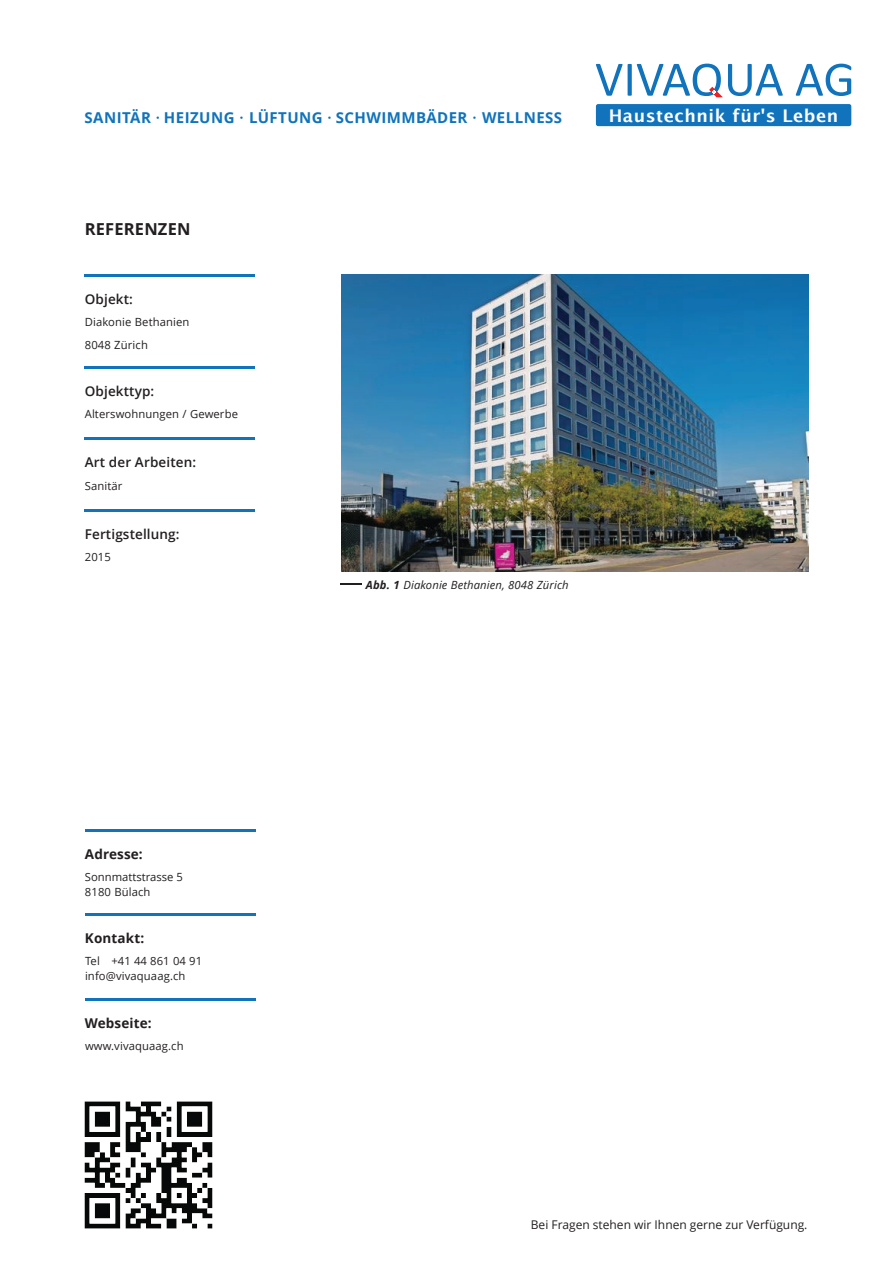
<style>
.page{position:relative;width:894px;height:1264px;background:#fff}
.page>*{position:absolute;margin:0;border:0;box-sizing:border-box;transform-origin:0 0}
.t1{font:700 17.55px "Lucida Grande";letter-spacing:.03em;color:#fff}
.t2{font:700 16.5px "Open Sans";letter-spacing:.01em;color:#231f20}
.t3{font:700 15px "Open Sans";letter-spacing:.03em;color:#1073bb}
.t4{font:600 13.5px "Open Sans";letter-spacing:.01em;color:#231f20}
.t5{font:700 13.5px "Open Sans";letter-spacing:.01em;color:#231f20}
.t6{font:12px "Open Sans";color:#231f20}
.t7{font:11.25px/15px "Open Sans";letter-spacing:.01em;color:#231f20}
.t8{font:italic 11.25px "Open Sans";letter-spacing:.01em;color:#231f20}
.s1{font-family:"Adobe Caslon Pro"}
.s2{font-weight:700}
</style>
<div class="page">
<hr style="left:85px;top:913px;width:170px;height:2px;background:#1073bb">
<hr style="left:85px;top:998px;width:170px;height:2px;background:#1073bb">
<hr style="left:85px;top:829px;width:170px;height:2px;background:#1073bb">
<hr style="left:85px;top:274px;width:170px;height:3px;background:#1073bb">
<hr style="left:85px;top:366px;width:170px;height:2px;background:#1073bb">
<hr style="left:85px;top:438px;width:170px;height:2px;background:#1073bb">
<hr style="left:85px;top:509px;width:170px;height:2px;background:#1073bb">
<hr style="left:340px;top:583px;width:22px;height:2px;background:#231f20">
<div style="left:595px;top:104px;width:256px;height:22px;background:#1073bb;border-radius:2px"></div>
<svg style="left:795px;top:64px;width:56px;height:32px"></svg>
<svg style="left:596px;top:64px;width:186px;height:33px"></svg>
<img style="left:84px;top:1101px;width:129px;height:128px">
<img style="left:341px;top:274px;width:466px;height:298px">
<h3 class="t3" style="left:84px;top:111px;width:479px">SANITÄR <span class="s1">∙</span> HEIZUNG <span class="s1">∙</span> LÜFTUNG <span class="s1">∙</span> SCHWIMMBÄDER <span class="s1">∙</span> WELLNESS</h3>
<h2 class="t2" style="left:85px;top:223px;width:107px">REFERENZEN</h2>
<p class="t4" style="left:85px;top:294px;width:50px">Objekt:</p>
<p class="t7" style="left:85px;top:312px;width:106px;line-height:22.5px">Diakonie Bethanien<br>8048 Zürich</p>
<p class="t4" style="left:85px;top:385px;width:71px">Objekttyp:</p>
<p class="t7" style="left:85px;top:408px;width:155px">Alterswohnungen / Gewerbe</p>
<p class="t4" style="left:85px;top:457px;width:113px">Art der Arbeiten:</p>
<p class="t7" style="left:85px;top:479px;width:39px">Sanitär</p>
<p class="t4" style="left:85px;top:528px;width:96px">Fertigstellung:</p>
<p class="t7" style="left:85px;top:551px;width:28px">2015</p>
<p class="t8" style="left:366px;top:580px;width:204px"><span class="s2">Abb. 1</span> Diakonie Bethanien, 8048 Zürich</p>
<h1 class="t1" style="left:608px;top:108px;width:231px">Haustechnik für's Leben</h1>
<p class="t5" style="left:85px;top:848px;width:59px">Adresse:</p>
<p class="t7" style="left:85px;top:870px;width:100px">Sonnmattstrasse 5<br>8180 Bülach</p>
<p class="t5" style="left:85px;top:932px;width:61px">Kontakt:</p>
<p class="t7" style="left:85px;top:955px;width:118px">Tel +41 44 861 04 91 info@vivaquaag.ch</p>
<p class="t5" style="left:85px;top:1017px;width:68px">Webseite:</p>
<p class="t7" style="left:85px;top:1039px;width:100px">www.vivaquaag.ch</p>
<p class="t6" style="left:530px;top:1219px;width:278px">Bei Fragen stehen wir Ihnen gerne zur Verfügung.</p>
</div>
